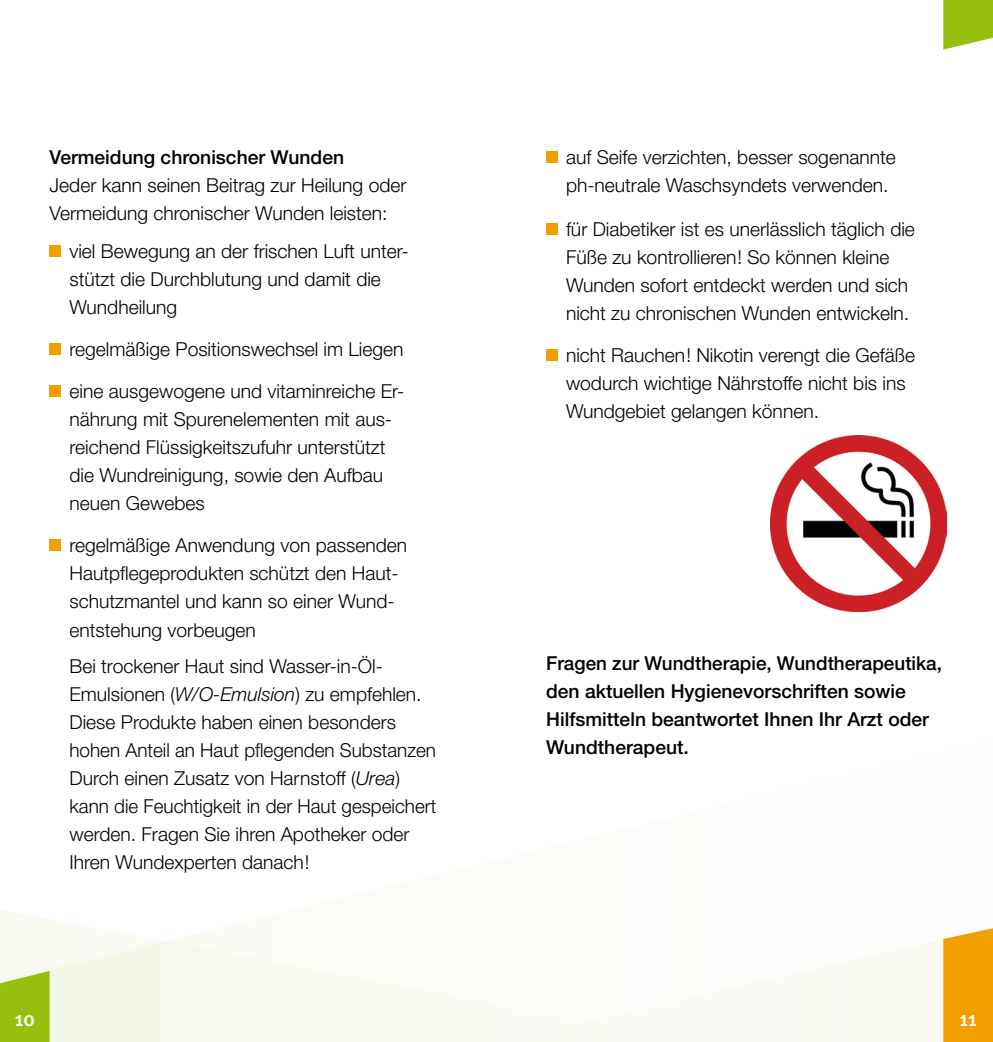
<style>
.page{position:relative;width:993px;height:1042px;background:#fff}
.page>*{position:absolute;margin:0;border:0;box-sizing:border-box;transform-origin:0 0}
.t1{font:500 21px "Meta Plus";color:#fff}
.t2{font:300 19.25px/28px "Helvetica Neue";color:#000}
.t3{font:500 19.25px/28px "Helvetica Neue";color:#000}
.s1{font-style:italic}
</style>
<div class="page">
<div style="left:50px;top:246px;width:11px;height:11px;background:#f49e00"></div>
<div style="left:50px;top:344px;width:11px;height:11px;background:#f49e00"></div>
<div style="left:50px;top:386px;width:11px;height:11px;background:#f49e00"></div>
<div style="left:50px;top:540px;width:11px;height:11px;background:#f49e00"></div>
<svg style="left:0;top:910px;width:392px;height:132px"></svg>
<div style="left:392px;top:940px;width:551px;height:102px;background:#fafbf5"></div>
<svg style="left:943px;top:0;width:49px;height:50px;background:#a4c72c"></svg>
<svg style="left:0;top:971px;width:50px;height:71px;background:#9fc421"></svg>
<svg style="left:943px;top:928px;width:49px;height:114px;background:#f4a30e"></svg>
<div style="left:546px;top:151px;width:11px;height:12px;background:#f49e00"></div>
<div style="left:546px;top:223px;width:11px;height:11px;background:#f49e00"></div>
<div style="left:546px;top:349px;width:11px;height:11px;background:#f49e00"></div>
<img style="left:770px;top:436px;width:175px;height:175px">
<p class="t3" style="left:50px;top:143px;width:296px">Vermeidung chronischer Wunden</p>
<p class="t2" style="left:50px;top:171px;width:358px">Jeder kann seinen Beitrag zur Heilung oder<br>Vermeidung chronischer Wunden leisten:</p>
<p class="t2" style="left:69px;top:237px;width:341px">viel Bewegung an der frischen Luft unter&shy;stützt die Durchblutung und damit die<br>Wundheilung</p>
<p class="t2" style="left:69px;top:328px;width:336px;line-height:42px">regelmäßige Positionswechsel im Liegen eine ausgewogene und vitaminreiche Er-</p>
<p class="t2" style="left:69px;top:405px;width:324px">nährung mit Spurenelementen mit aus&shy;reichend Flüssigkeitszufuhr unterstützt die Wundreinigung, sowie den Aufbau neuen Gewebes</p>
<p class="t2" style="left:69px;top:531px;width:339px">regelmäßige Anwendung von passenden Hautpflegeprodukten schützt den Haut&shy;schutzmantel und kann so einer Wund&shy;entstehung vorbeugen</p>
<p class="t2" style="left:50px;top:652px;width:334px">Bei trockener Haut sind Wasser-in-Öl-</p>
<p class="t2" style="left:50px;top:680px;width:373px">Emulsionen (<span class="s1">W/O-Emulsion</span>) zu empfehlen.</p>
<p class="t2" style="left:69px;top:708px;width:328px">Diese Produkte haben einen besonders</p>
<p class="t2" style="left:69px;top:736px;width:368px">hohen Anteil an Haut pflegenden Substanzen</p>
<p class="t2" style="left:50px;top:764px;width:352px">D urch einen Zusatz von Harnstoff (<span class="s1">Urea</span>)</p>
<p class="t2" style="left:69px;top:792px;width:368px">kann die Feuchtigkeit in der Haut gespeichert</p>
<p class="t2" style="left:69px;top:820px;width:341px">werden. Fragen Sie ihren Apotheker oder</p>
<p class="t2" style="left:69px;top:848px;width:241px">Ihren Wundexperten danach!</p>
<p class="t2" style="left:566px;top:143px;width:331px">auf Seife verzichten, besser sogenannte ph-neutrale Waschsyndets verwenden.</p>
<p class="t2" style="left:566px;top:214px;width:350px">für Diabetiker ist es unerlässlich täglich die Füße zu kontrollieren! So können kleine Wunden sofort entdeckt werden und sich nicht zu chronischen Wunden entwickeln.</p>
<p class="t2" style="left:566px;top:340px;width:350px">nicht Rauchen! Nikotin verengt die Gefäße wodurch wichtige Nährstoffe nicht bis ins<br>Wundgebiet gelangen können.</p>
<p class="t3" style="left:546px;top:649px;width:397px">Fragen zur Wundtherapie, Wundtherapeutika, den aktuellen Hygienevorschriften sowie Hilfsmitteln beantwortet Ihnen Ihr Arzt oder Wundtherapeut.</p>
<p class="t1" style="left:15px;top:1006px;width:21px">10</p>
<p class="t1" style="left:959px;top:1006px;width:19px">11</p>
</div>
